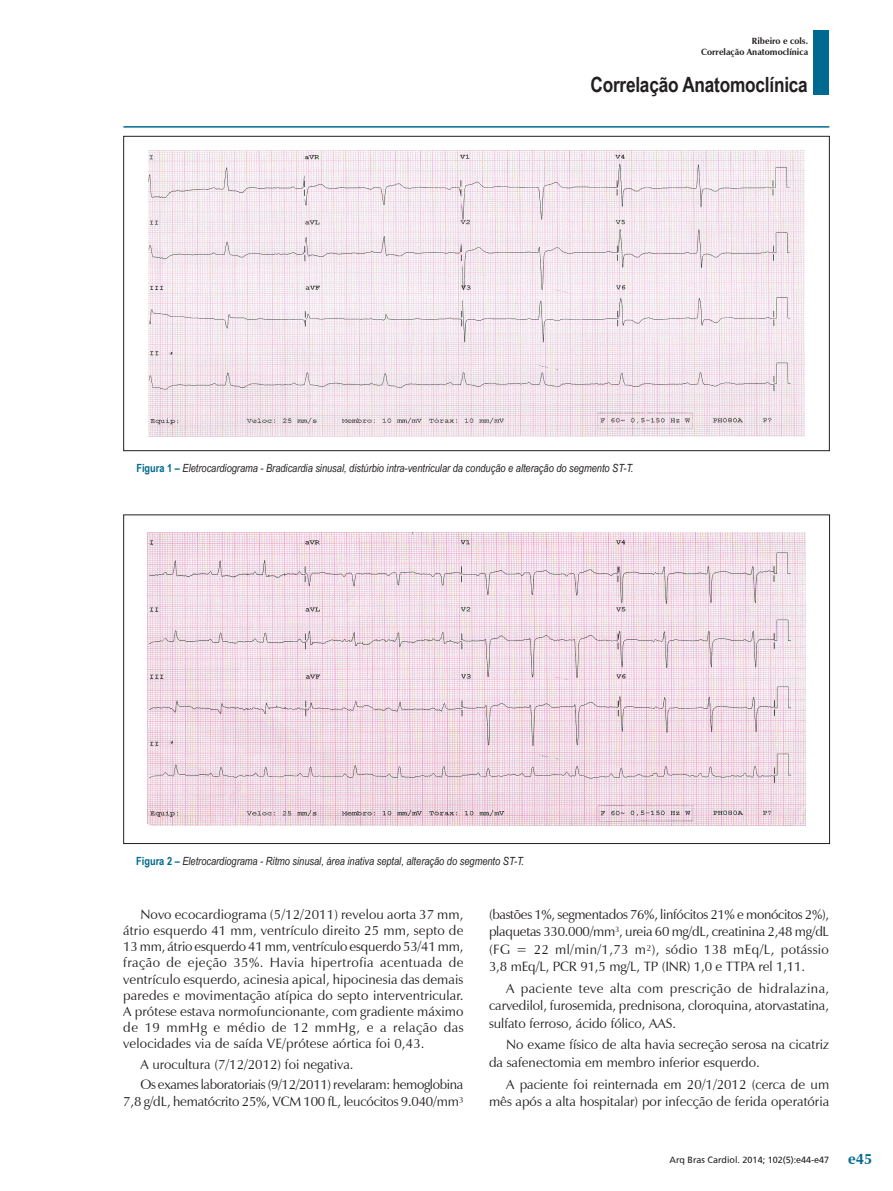
<style>
.page{position:relative;width:893px;height:1191px;background:#fff}
.page>*{position:absolute;margin:0;border:0;box-sizing:border-box;transform-origin:0 0}
.t1{font:700 21px "Arial Narrow";letter-spacing:-.01em;color:#231f20}
.t2{font:700 15px "Zapf Humanist 601 BT";color:#006991}
._01-TEXTO_BASICO{font:13.5px/16.2px "Zapf Humanist 601 BT";color:#231f20;text-align:justify}
._01-TEXTO_BASICO-2{font:13.5px/16.2px "Zapf Humanist 601 BT";letter-spacing:-.025em;color:#231f20;text-align:right}
._06_-_LEGENDA_FIGURA{font:italic 11.25px "Arial Narrow";color:#231f20}
.t3{font:700 9px "Zapf Humanist 601 BT";color:#231f20}
.t4{font:9px "Frutiger";color:#231f20}
.s1{font-weight:700;font-style:normal;color:#006991}
</style>
<div class="page">
<hr style="left:123px;top:126px;width:706px;height:2px;background:#006991">
<div style="left:813px;top:30px;width:16px;height:64px;background:#006991"></div>
<img style="left:148px;top:150px;width:657px;height:287px">
<img style="left:148px;top:532px;width:658px;height:293px">
<p class="t3" style="left:752px;top:36px;width:58px">Ribeiro e cols.</p>
<p class="t3" style="left:701px;top:47px;width:109px">Correlação Anatomoclínica</p>
<h1 class="t1" style="left:590px;top:69px;width:219px">Correlação Anatomoclínica</h1>
<p class="_06_-_LEGENDA_FIGURA" style="left:136px;top:460px;width:499px"><span class="s1">Figura 1 –</span> Eletrocardiograma - Bradicardia sinusal, distúrbio intra-ventricular da condução e alteração do segmento ST-T.</p>
<p class="_06_-_LEGENDA_FIGURA" style="left:136px;top:853px;width:389px"><span class="s1">Figura 2 –</span> Eletrocardiograma - Ritmo sinusal, área inativa septal, alteração do segmento ST-T.</p>
<p class="_01-TEXTO_BASICO" style="left:123px;top:906px;width:342px;text-indent:17px">Novo ecocardiograma (5/12/2011) revelou aorta 37 mm, átrio esquerdo 41 mm, ventrículo direito 25 mm, septo de 13 mm, átrio esquerdo 41 mm, ventrículo esquerdo 53/41 mm, fração de ejeção 35%. Havia hipertrofia acentuada de ventrículo esquerdo, acinesia apical, hipocinesia das demais paredes e movimentação atípica do septo interventricular.<br>A prótese estava normofuncionante, com gradiente máximo de 19 mmHg e médio de 12 mmHg, e a relação das velocidades via de saída VE/prótese aórtica foi 0,43.</p>
<p class="_01-TEXTO_BASICO" style="left:140px;top:1056px;width:215px">A urocultura (7/12/2012) foi negativa.</p>
<p class="_01-TEXTO_BASICO-2" style="left:123px;top:1076px;width:342px">Os exames laboratoriais (9/12/2011) revelaram: hemoglobina<br>7,8 g/dL, hematócrito 25%, VCM 100 fL, leucócitos 9.040/mm³</p>
<p class="_01-TEXTO_BASICO" style="left:489px;top:905px;width:342px;line-height:17.4px">(bastões 1%, segmentados 76%, linfócitos 21% e monócitos 2%), plaquetas 330.000/mm<sup>3</sup>, ureia 60 mg/dL, creatinina 2,48 mg/dL (FG = 22 ml/min/1,73 m²), sódio 138 mEq/L, potássio 3,8 mEq/L, PCR 91,5 mg/L, TP (INR) 1,0 e TTPA rel 1,11.</p>
<p class="_01-TEXTO_BASICO" style="left:489px;top:979px;width:342px;line-height:17.4px;text-indent:17px">A paciente teve alta com prescrição de hidralazina, carvedilol, furosemida, prednisona, cloroquina, atorvastatina, sulfato ferroso, ácido fólico, AAS.</p>
<p class="_01-TEXTO_BASICO" style="left:489px;top:1036px;width:342px;line-height:17.4px;text-indent:17px">No exame físico de alta havia secreção serosa na cicatriz da safenectomia em membro inferior esquerdo.</p>
<p class="_01-TEXTO_BASICO" style="left:489px;top:1075px;width:342px;line-height:17.4px;text-align:right">A paciente foi reinternada em 20/1/2012 (cerca de um mês após a alta hospitalar) por infecção de ferida operatória</p>
<p class="t4" style="left:670px;top:1154px;width:161px">Arq Bras Cardiol. 2014; 102(5):e44-e47</p>
<p class="t2" style="left:848px;top:1149px;width:26px">e45</p>
</div>
